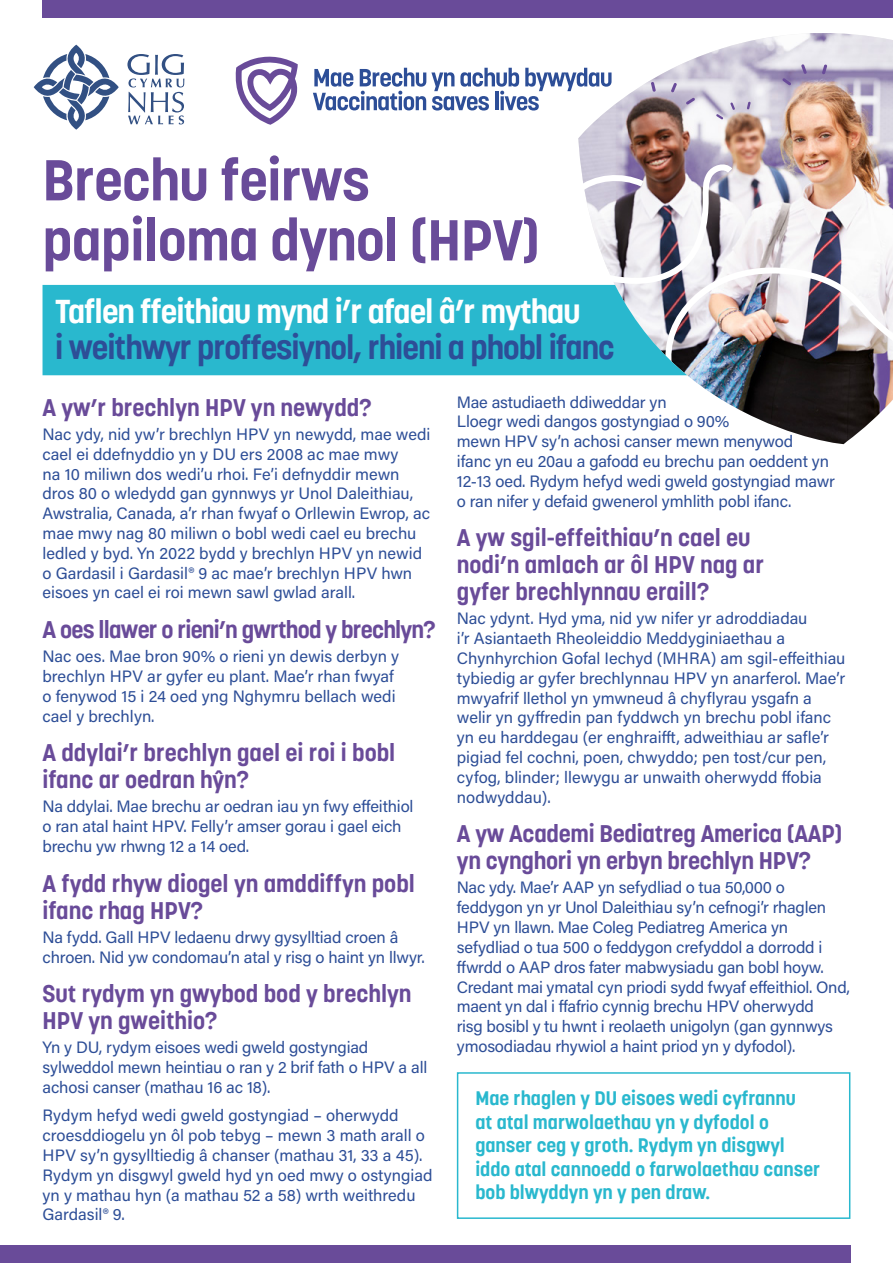
<style>
.page{position:relative;width:893px;height:1263px;background:#fff}
.page>*{position:absolute;margin:0;border:0;box-sizing:border-box;transform-origin:0 0}
.t1{font:700 57px/60px "Korolev W01";letter-spacing:-.01em;color:#694b99}
.t2{font:700 33px "Korolev W01";letter-spacing:-.03em;color:#2d4e97}
.t3{font:700 33px "Korolev W01";letter-spacing:-.03em;color:#fff}
.t4{font:700 24px/27px "Korolev W01";color:#694b99}
.t5{font:700 24px "Korolev W01";letter-spacing:-.03em;color:#694b99}
.t6{font:700 19.5px/23.4px "Korolev W01";color:#29b8ce}
.t7{font:16.5px/19.8px "Acumin Pro";letter-spacing:-.005em;color:#2d4e97}
</style>
<div class="page">
<div style="left:43px;top:0;width:850px;height:17px;background:#694b99"></div>
<div style="left:0;top:1246px;width:850px;height:17px;background:#694b99"></div>
<img style="left:578px;top:33px;width:315px;height:411px">
<svg style="left:313px;top:68px;width:299px;height:43px"></svg>
<svg style="left:235px;top:56px;width:63px;height:69px"></svg>
<svg style="left:34px;top:45px;width:85px;height:85px"></svg>
<svg style="left:127px;top:54px;width:57px;height:70px"></svg>
<img style="left:551px;top:160px;width:342px;height:250px">
<svg style="left:651px;top:82px;width:5px;height:10px"></svg>
<svg style="left:671px;top:83px;width:6px;height:9px"></svg>
<svg style="left:686px;top:98px;width:9px;height:7px"></svg>
<svg style="left:822px;top:64px;width:5px;height:10px"></svg>
<svg style="left:801px;top:64px;width:6px;height:10px"></svg>
<svg style="left:782px;top:78px;width:9px;height:7px"></svg>
<svg style="left:747px;top:102px;width:4px;height:7px"></svg>
<svg style="left:730px;top:102px;width:5px;height:8px"></svg>
<svg style="left:716px;top:114px;width:7px;height:5px"></svg>
<div style="left:43px;top:285px;width:644px;height:90px;background:#29b8ce"></div>
<div style="left:457px;top:1072px;width:393px;height:147px;border:2px solid #29b8ce"></div>
<h1 class="t1" style="left:43px;top:149px;width:499px">Brechu feirws papiloma dynol (HPV)</h1>
<h2 class="t3" style="left:55px;top:291px;width:527px">Taflen ffeithiau mynd i’r afael â’r mythau</h2>
<h2 class="t2" style="left:55px;top:327px;width:561px">i weithwyr proffesiynol, rhieni a phobl ifanc</h2>
<h3 class="t4" style="left:43px;top:393px;width:330px">A yw’r brechlyn HPV yn newydd?</h3>
<p class="t7" style="left:43px;top:424px;width:389px">Nac ydy, nid yw’r brechlyn HPV yn newydd, mae wedi cael ei ddefnyddio yn y DU ers 2008 ac mae mwy<br>na 10 miliwn dos wedi’u rhoi. Fe’i defnyddir mewn dros 80 o wledydd gan gynnwys yr Unol Daleithiau, Awstralia, Canada, a’r rhan fwyaf o Orllewin Ewrop, ac mae mwy nag 80 miliwn o bobl wedi cael eu brechu ledled y byd. Yn 2022 bydd y brechlyn HPV yn newid o Gardasil i Gardasil® 9 ac mae’r brechlyn HPV hwn eisoes yn cael ei roi mewn sawl gwlad arall.</p>
<h3 class="t5" style="left:43px;top:615px;width:395px">A oes llawer o rieni’n gwrthod y brechlyn?</h3>
<p class="t7" style="left:43px;top:646px;width:358px">Nac oes. Mae bron 90% o rieni yn dewis derbyn y brechlyn HPV ar gyfer eu plant. Mae’r rhan fwyaf o fenywod 15 i 24 oed yng Nghymru bellach wedi cael y brechlyn.</p>
<h3 class="t4" style="left:43px;top:739px;width:354px">A ddylai’r brechlyn gael ei roi i bobl ifanc ar oedran hˆyn?</h3>
<p class="t7" style="left:43px;top:796px;width:372px">Na ddylai. Mae brechu ar oedran iau yn fwy effeithiol o ran atal haint HPV. Felly’r amser gorau i gael eich brechu yw rhwng 12 a 14 oed.</p>
<h3 class="t4" style="left:43px;top:869px;width:374px">A fydd rhyw diogel yn amddiffyn pobl ifanc rhag HPV?</h3>
<p class="t7" style="left:43px;top:926px;width:384px">Na fydd. Gall HPV ledaenu drwy gysylltiad croen â chroen. Nid yw condomau’n atal y risg o haint yn llwyr.</p>
<h3 class="t4" style="left:43px;top:980px;width:370px">Sut rydym yn gwybod bod y brechlyn<br>HPV yn gweithio?</h3>
<p class="t7" style="left:43px;top:1037px;width:386px">Yn y DU, rydym eisoes wedi gweld gostyngiad sylweddol mewn heintiau o ran y 2 brif fath o HPV a all achosi canser (mathau 16 ac 18).</p>
<p class="t7" style="left:43px;top:1105px;width:391px">Rydym hefyd wedi gweld gostyngiad – oherwydd croesddiogelu yn ôl pob tebyg – mewn 3 math arall o HPV sy’n gysylltiedig â chanser (mathau 31, 33 a 45).<br>Rydym yn disgwyl gweld hyd yn oed mwy o ostyngiad yn y mathau hyn (a mathau 52 a 58) wrth weithredu Gardasil® 9.</p>
<p class="t7" style="left:457px;top:391px;width:379px">Mae astudiaeth ddiweddar yn<br>Lloegr wedi dangos gostyngiad o 90%<br>mewn HPV sy’n achosi canser mewn menywod<br>ifanc yn eu 20au a gafodd eu brechu pan oeddent yn 12-13 oed. Rydym hefyd wedi gweld gostyngiad mawr o ran nifer y defaid gwenerol ymhlith pobl ifanc.</p>
<h3 class="t4" style="left:457px;top:524px;width:309px">A yw sgil-effeithiau’n cael eu nodi’n amlach ar ôl HPV nag ar gyfer brechlynnau eraill?</h3>
<p class="t7" style="left:457px;top:608px;width:390px">Nac ydynt. Hyd yma, nid yw nifer yr adroddiadau<br>i’r Asiantaeth Rheoleiddio Meddyginiaethau a Chynhyrchion Gofal Iechyd (MHRA) am sgil-effeithiau tybiedig ar gyfer brechlynnau HPV yn anarferol. Mae’r mwyafrif llethol yn ymwneud â chyflyrau ysgafn a welir yn gyffredin pan fyddwch yn brechu pobl ifanc yn eu harddegau (er enghraifft, adweithiau ar safle’r pigiad fel cochni, poen, chwyddo; pen tost/cur pen, cyfog, blinder; llewygu ar unwaith oherwydd ffobia nodwyddau).</p>
<h3 class="t4" style="left:457px;top:820px;width:387px">A yw Academi Bediatreg America (AAP) yn cynghori yn erbyn brechlyn HPV?</h3>
<p class="t7" style="left:457px;top:877px;width:395px">Nac ydy. Mae’r AAP yn sefydliad o tua 50,000 o feddygon yn yr Unol Daleithiau sy’n cefnogi’r rhaglen HPV yn llawn. Mae Coleg Pediatreg America yn sefydliad o tua 500 o feddygon crefyddol a dorrodd i ffwrdd o AAP dros fater mabwysiadu gan bobl hoyw.<br>Credant mai ymatal cyn priodi sydd fwyaf effeithiol. Ond, maent yn dal i ffafrio cynnig brechu HPV oherwydd<br>risg bosibl y tu hwnt i reolaeth unigolyn (gan gynnwys ymosodiadau rhywiol a haint priod yn y dyfodol).</p>
<p class="t6" style="left:475px;top:1086px;width:346px">Mae rhaglen y DU eisoes wedi cyfrannu<br>at atal marwolaethau yn y dyfodol o ganser ceg y groth. Rydym yn disgwyl iddo atal cannoedd o farwolaethau canser bob blwyddyn yn y pen draw.</p>
</div>
